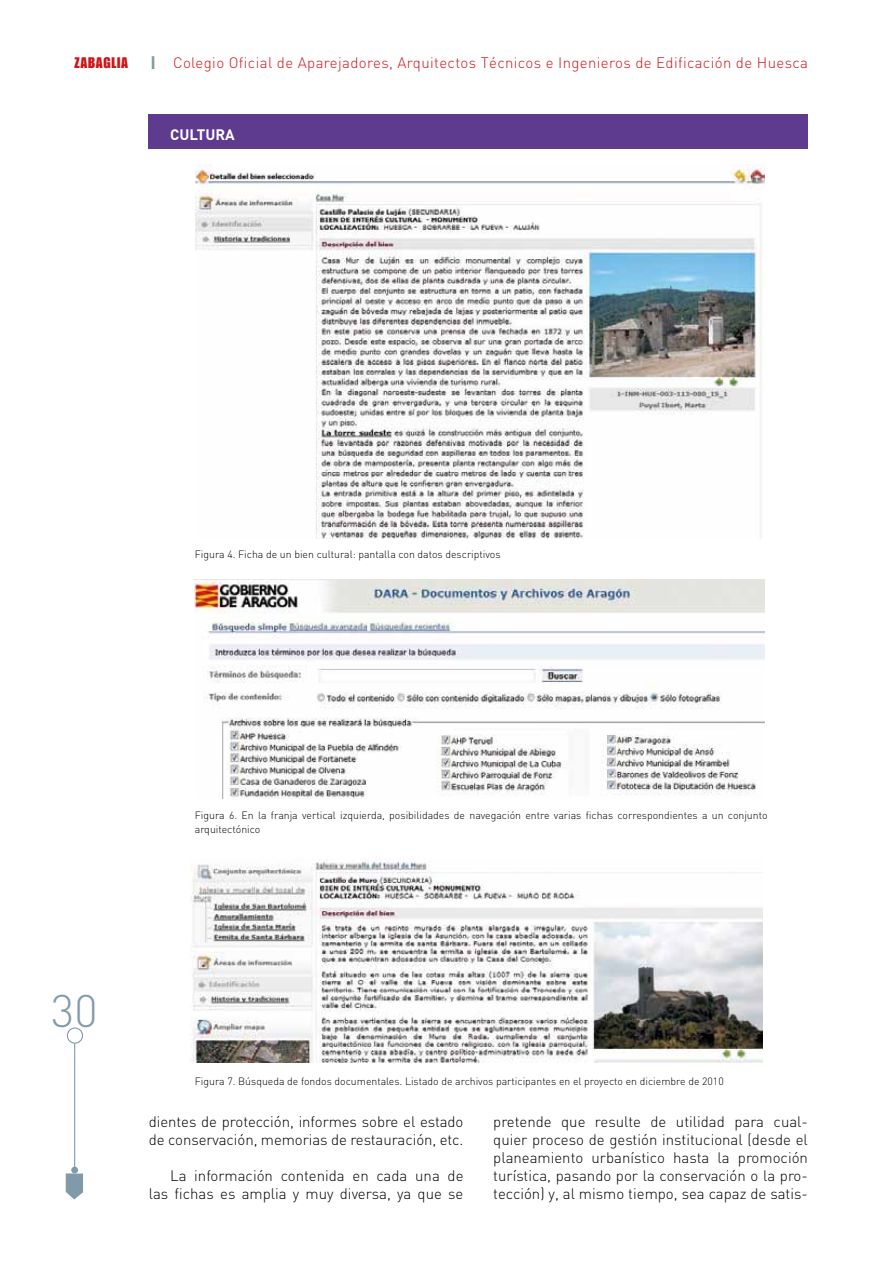
<style>
.page{position:relative;width:893px;height:1263px;background:#fff}
.page>*{position:absolute;margin:0;border:0;box-sizing:border-box;transform-origin:0 0}
.t1{font:300 45px "DIN";color:#809aa9}
.t2{font:300 15px/18px "DIN";letter-spacing:-.005em;color:#000}
.t3{font:300 15px "DIN";letter-spacing:.025em;color:#cd1619}
.t4{font:15px "Impact LT Std";letter-spacing:.05em;color:#cd1619}
.t5{font:700 15px "DIN";color:#fff}
.t6{font:300 10.5px/13.5px "DIN";color:#000}
.s1{font-weight:900;color:#809aa9}
</style>
<div class="page">
<svg style="left:66px;top:1173px;width:17px;height:26px"></svg>
<div style="left:71px;top:1166px;width:7px;height:7px;background:#809aa9;border-radius:50%"></div>
<div style="left:67px;top:1027px;width:16px;height:17px;border:1px solid #809aa9;border-radius:50%"></div>
<hr style="left:74px;top:1043px;width:1px;height:127px;background:#809aa9">
<img style="left:195px;top:164px;width:570px;height:375px">
<img style="left:191px;top:858px;width:571px;height:205px">
<img style="left:195px;top:580px;width:569px;height:219px">
<div style="left:149px;top:115px;width:659px;height:34px;background:#5e3b8f"></div>
<p class="t4" style="left:74px;top:53px;width:55px">ZABAGLIA</p>
<p class="t3" style="left:150px;top:53px;width:659px"><span class="s1">|</span> Colegio Oficial de Aparejadores, Arquitectos Técnicos e Ingenieros de Edificación de Huesca</p>
<p class="t5" style="left:170px;top:124px;width:66px">CULTURA</p>
<p class="t6" style="left:195px;top:547px;width:307px">Figura 4. Ficha de un bien cultural: pantalla con datos descriptivos</p>
<p class="t6" style="left:195px;top:808px;width:574px">Figura 6. En la franja vertical izquierda, posibilidades de navegación entre varias fichas correspondientes a un conjunto arquitectónico</p>
<h1 class="t1" style="left:51px;top:983px;width:48px">30</h1>
<p class="t6" style="left:195px;top:1074px;width:530px">Figura 7. Búsqueda de fondos documentales. Listado de archivos participantes en el proyecto en diciembre de 2010</p>
<p class="t2" style="left:149px;top:1112px;width:316px">dientes de protección, informes sobre el estado de conservación, memorias de restauración, etc.</p>
<p class="t2" style="left:149px;top:1166px;width:316px;text-align:right">La información contenida en cada una de las fichas es amplia y muy diversa, ya que se</p>
<p class="t2" style="left:493px;top:1112px;width:316px;text-align:justify">pretende que resulte de utilidad para cual&shy;quier proceso de gestión institucional (desde el planeamiento urbanístico hasta la promoción turística, pasando por la conservación o la pro&shy;tección) y, al mismo tiempo, sea capaz de satis-</p>
</div>
